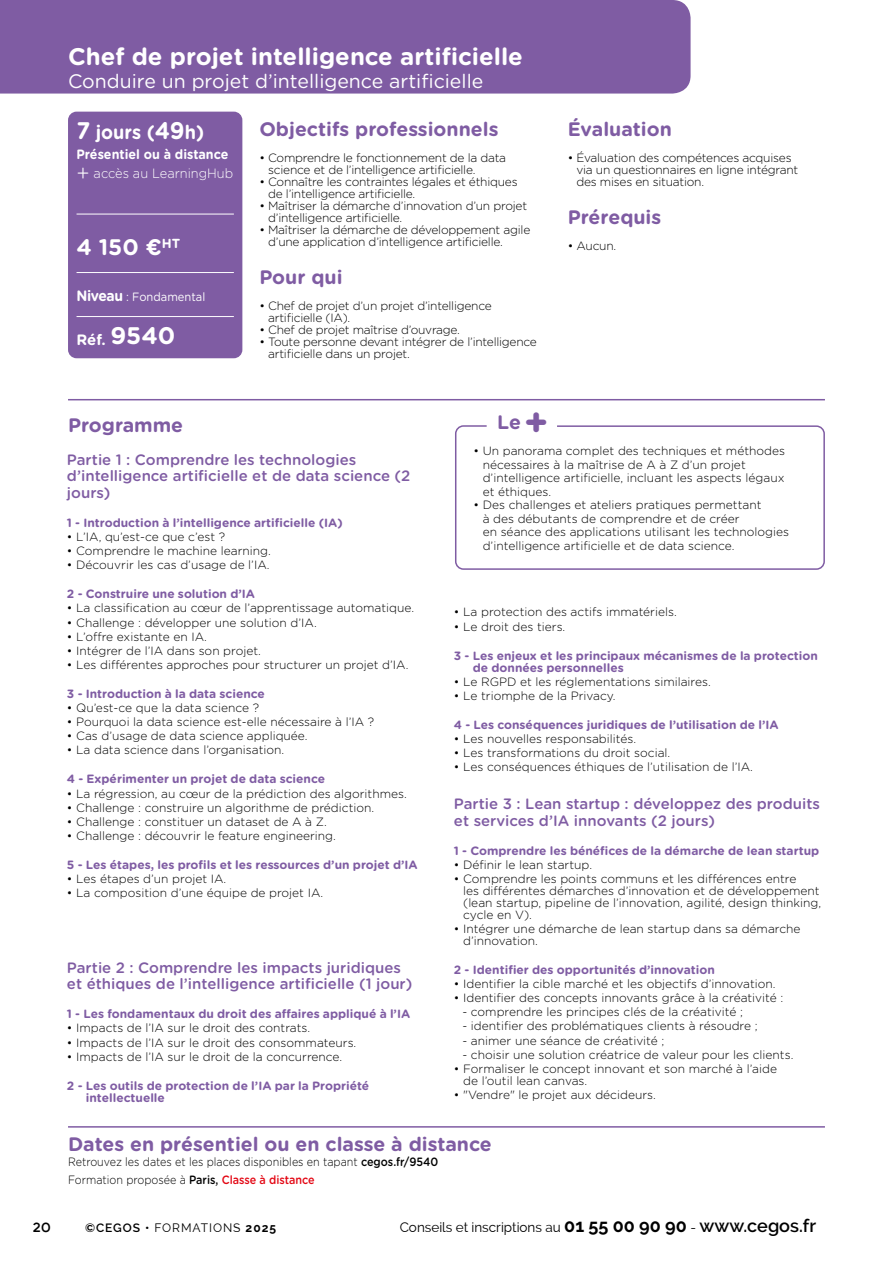
<style>
.page{position:relative;width:893px;height:1263px;background:#fff}
.page>*{position:absolute;margin:0;border:0;box-sizing:border-box;transform-origin:0 0}
.t1{font:700 24px "Gotham Rounded";color:#fff}
.t2{font:700 22.5px "Gotham Rounded";color:#fff}
.t3{font:700 19.5px "Gotham Rounded";color:#7f5ca3}
.t4{font:19.5px "Gotham Rounded";color:#fff}
.t5{font:700 19.5px "Gotham Rounded";color:#fff;scale:.93 1}
.t6{font:500 15px/16.5px "Gotham Rounded";color:#7f5ca3}
.t7{font:700 15px "Gotham Rounded";color:#fff}
.t8{font:13.5px "Raleway";color:#000}
.t9{font:700 13.5px/19.5px "Gotham Rounded";color:#fff;scale:.93 1}
.t10{font:500 13.5px "Ryker";color:#000}
.t11{font:300 12px/13.5px "Gotham Rounded";color:#000}
.t12{font:300 12px/12px "Gotham Rounded";letter-spacing:-.02em;color:#000}
.t13{font:700 12px/12px "Gotham Rounded";color:#7f5ca3}
.t14{font:300 12px/17.7px "Gotham Rounded";color:#000;scale:.9 1}
.t15{font:12px "Raleway";letter-spacing:.08em;color:#000}
.t16{font:12px "Gotham Rounded";color:#fff;scale:.93 1}
.s1{font-size:24px}
.s2{font-weight:300;font-size:22.5px}
.s3{font-weight:300}
.s4{font-weight:700;font-size:15px}
.s5{font-size:39px}
.s6{font-weight:500}
.s7{font-weight:500;color:#e30613}
.s8{font-weight:600}
.s9{font-weight:700}
.s10{font-weight:700;font-size:18px}
.s11{font-weight:600;font-size:18px}
</style>
<div class="page">
<div style="left:0;top:0;width:691px;height:94px;background:#7f5ca3"></div>
<div style="left:68px;top:112px;width:174px;height:246px;background:#7f5ca3;border-radius:9px"></div>
<hr style="left:77px;top:214px;width:157px;height:1px;background:#fff">
<hr style="left:77px;top:272px;width:157px;height:1px;background:#fff">
<hr style="left:77px;top:316px;width:157px;height:1px;background:#fff">
<hr style="left:68px;top:399px;width:757px;height:1px;background:#7f5ca3">
<hr style="left:68px;top:1126px;width:757px;height:1px;background:#7f5ca3">
<div style="left:455px;top:425px;width:370px;height:145px;border:2px solid #7f5ca3;border-radius:8px"></div>
<h1 class="t1" style="left:68px;top:39px;width:456px">Chef de projet intelligence artificielle</h1>
<h3 class="t4" style="left:68px;top:68px;width:417px">Conduire un projet d’intelligence artificielle</h3>
<h3 class="t5" style="left:77px;top:118px;width:139px"><span class="s1">7</span> jours (<span class="s1">49</span>h)</h3>
<p class="t9" style="left:77px;top:144px;width:170px">Présentiel ou à distance <span class="s2">+</span> <span class="s3">accès au LearningHub</span></p>
<h3 class="t3" style="left:259px;top:115px;width:241px">Objectifs professionnels</h3>
<p class="t12" style="left:268px;top:151px;width:240px;text-indent:-9px">• Comprendre le fonctionnement de la data science et de l’intelligence artificielle.</p>
<p class="t12" style="left:268px;top:175px;width:251px;text-indent:-9px">• Connaître les contraintes légales et éthiques de l’intelligence artificielle.</p>
<p class="t12" style="left:268px;top:199px;width:260px;text-indent:-9px">• Maîtriser la démarche d’innovation d’un projet d’intelligence artificielle.</p>
<p class="t12" style="left:268px;top:223px;width:264px;text-indent:-9px">• Maîtriser la démarche de développement agile d’une application d’intelligence artificielle.</p>
<h3 class="t3" style="left:259px;top:263px;width:85px">Pour qui</h3>
<p class="t12" style="left:268px;top:299px;width:225px;text-indent:-9px">• Chef de projet d’un projet d’intelligence artificielle (IA).</p>
<p class="t12" style="left:259px;top:323px;width:202px">• Chef de projet maîtrise d’ouvrage.</p>
<p class="t12" style="left:268px;top:335px;width:270px;text-indent:-9px">• Toute personne devant intégrer de l’intelligence artificielle dans un projet.</p>
<h2 class="t2" style="left:77px;top:231px;width:105px">4 150 €<sup>HT</sup></h2>
<p class="t16" style="left:77px;top:289px;width:140px"><span class="s4">Niveau</span> : Fondamental</p>
<p class="t7" style="left:77px;top:328px;width:100px">Réf. <span class="s1">9540</span></p>
<h3 class="t3" style="left:68px;top:411px;width:117px">Programme</h3>
<h3 class="t3" style="left:497px;top:408px;width:53px">Le<span class="s5">+</span></h3>
<h3 class="t3" style="left:568px;top:115px;width:106px">Évaluation</h3>
<p class="t12" style="left:576px;top:151px;width:223px;text-indent:-9px">• Évaluation des compétences acquises via un questionnaires en ligne intégrant des mises en situation.</p>
<h3 class="t3" style="left:568px;top:203px;width:95px">Prérequis</h3>
<p class="t11" style="left:568px;top:238px;width:50px">• Aucun.</p>
<p class="t6" style="left:67px;top:451px;width:345px">Partie 1 : Comprendre les technologies d’intelligence artificielle et de data science (2 jours)</p>
<p class="t13" style="left:67px;top:516px;width:277px">1 - Introduction à l’intelligence artificielle (IA)</p>
<p class="t11" style="left:67px;top:529px;width:160px">• L’IA, qu’est-ce que c’est ?</p>
<p class="t11" style="left:67px;top:544px;width:205px">• Comprendre le machine learning.</p>
<p class="t11" style="left:67px;top:558px;width:204px">• Découvrir les cas d’usage de l’IA.</p>
<p class="t13" style="left:67px;top:588px;width:190px">2 - Construire une solution d’IA</p>
<p class="t11" style="left:67px;top:601px;width:349px">• La classification au cœur de l’apprentissage automatique.</p>
<p class="t11" style="left:67px;top:615px;width:251px">• Challenge : développer une solution d’IA.</p>
<p class="t11" style="left:67px;top:629px;width:141px">• L’offre existante en IA.</p>
<p class="t11" style="left:67px;top:643px;width:195px">• Intégrer de l’IA dans son projet.</p>
<p class="t11" style="left:67px;top:657px;width:343px">• Les différentes approches pour structurer un projet d’IA.</p>
<p class="t13" style="left:67px;top:687px;width:199px">3 - Introduction à la data science</p>
<p class="t11" style="left:67px;top:700px;width:194px">• Qu’est-ce que la data science ?</p>
<p class="t11" style="left:67px;top:715px;width:309px">• Pourquoi la data science est-elle nécessaire à l’IA ?</p>
<p class="t11" style="left:67px;top:729px;width:242px">• Cas d’usage de data science appliquée.</p>
<p class="t11" style="left:67px;top:743px;width:219px">• La data science dans l’organisation.</p>
<p class="t13" style="left:67px;top:773px;width:260px">4 - Expérimenter un projet de data science</p>
<p class="t11" style="left:67px;top:786px;width:341px">• La régression, au cœur de la prédiction des algorithmes.</p>
<p class="t11" style="left:67px;top:800px;width:309px">• Challenge : construire un algorithme de prédiction.</p>
<p class="t11" style="left:67px;top:814px;width:261px">• Challenge : constituer un dataset de A à Z.</p>
<p class="t11" style="left:67px;top:828px;width:270px">• Challenge : découvrir le feature engineering.</p>
<p class="t13" style="left:67px;top:858px;width:352px">5 - Les étapes, les profils et les ressources d’un projet d’IA</p>
<p class="t11" style="left:67px;top:871px;width:161px">• Les étapes d’un projet IA.</p>
<p class="t11" style="left:67px;top:886px;width:258px">• La composition d’une équipe de projet IA.</p>
<p class="t6" style="left:67px;top:959px;width:347px">Partie 2 : Comprendre les impacts juridiques et éthiques de l’intelligence artificielle (1 jour)</p>
<p class="t13" style="left:67px;top:1007px;width:345px">1 - Les fondamentaux du droit des affaires appliqué à l’IA</p>
<p class="t11" style="left:67px;top:1021px;width:245px">• Impacts de l’IA sur le droit des contrats.</p>
<p class="t11" style="left:67px;top:1035px;width:291px">• Impacts de l’IA sur le droit des consommateurs.</p>
<p class="t11" style="left:67px;top:1049px;width:277px">• Impacts de l’IA sur le droit de la concurrence.</p>
<p class="t13" style="left:86px;top:1079px;width:285px;text-indent:-19px">2 - Les outils de protection de l’IA par la Propriété intellectuelle</p>
<p class="t11" style="left:483px;top:443px;width:304px;text-indent:-9px">• Un panorama complet des techniques et méthodes nécessaires à la maîtrise de A à Z d’un projet d’intelligence artificielle, incluant les aspects légaux et éthiques.</p>
<p class="t11" style="left:483px;top:497px;width:308px;text-indent:-9px">• Des challenges et ateliers pratiques permettant<br>à des débutants de comprendre et de créer<br>en séance des applications utilisant les technologies d’intelligence artificielle et de data science.</p>
<p class="t11" style="left:454px;top:605px;width:224px">• La protection des actifs immatériels.</p>
<p class="t11" style="left:454px;top:619px;width:113px">• Le droit des tiers.</p>
<p class="t13" style="left:473px;top:649px;width:347px;text-indent:-19px">3 - Les enjeux et les principaux mécanismes de la protection de données personnelles</p>
<p class="t11" style="left:454px;top:674px;width:258px">• Le RGPD et les réglementations similaires.</p>
<p class="t11" style="left:454px;top:688px;width:163px">• Le triomphe de la Privacy.</p>
<p class="t13" style="left:454px;top:718px;width:326px">4 - Les conséquences juridiques de l’utilisation de l’IA</p>
<p class="t11" style="left:454px;top:731px;width:184px">• Les nouvelles responsabilités.</p>
<p class="t11" style="left:454px;top:745px;width:218px">• Les transformations du droit social.</p>
<p class="t11" style="left:454px;top:760px;width:301px">• Les conséquences éthiques de l’utilisation de l’IA.</p>
<p class="t6" style="left:454px;top:795px;width:368px">Partie 3 : Lean startup : développez des produits et services d’IA innovants (2 jours)</p>
<p class="t13" style="left:454px;top:844px;width:367px">1 - Comprendre les bénéfices de la démarche de lean startup</p>
<p class="t11" style="left:454px;top:857px;width:140px">• Définir le lean startup.</p>
<p class="t11" style="left:463px;top:872px;width:360px;line-height:12px;text-indent:-9px">• Comprendre les points communs et les différences entre<br>les différentes démarches d’innovation et de développement (lean startup, pipeline de l’innovation, agilité, design thinking, cycle en V).</p>
<p class="t11" style="left:463px;top:922px;width:339px;line-height:12px;text-indent:-9px">• Intégrer une démarche de lean startup dans sa démarche d’innovation.</p>
<p class="t13" style="left:454px;top:963px;width:262px">2 - Identifier des opportunités d’innovation</p>
<p class="t11" style="left:454px;top:976px;width:323px">• Identifier la cible marché et les objectifs d’innovation.</p>
<p class="t11" style="left:454px;top:990px;width:331px">• Identifier des concepts innovants grâce à la créativité :</p>
<p class="t11" style="left:462px;top:1005px;width:282px">- comprendre les principes clés de la créativité ;</p>
<p class="t11" style="left:462px;top:1019px;width:297px">- identifier des problématiques clients à résoudre ;</p>
<p class="t11" style="left:462px;top:1033px;width:203px">- animer une séance de créativité ;</p>
<p class="t11" style="left:462px;top:1047px;width:332px">- choisir une solution créatrice de valeur pour les clients.</p>
<p class="t11" style="left:463px;top:1062px;width:315px;line-height:12px;text-indent:-9px">• Formaliser le concept innovant et son marché à l’aide de l’outil lean canvas.</p>
<p class="t11" style="left:454px;top:1087px;width:203px">• "Vendre" le projet aux décideurs.</p>
<h3 class="t3" style="left:68px;top:1130px;width:425px">Dates en présentiel ou en classe à distance</h3>
<p class="t14" style="left:68px;top:1152px;width:413px">Retrouvez les dates et les places disponibles en tapant <span class="s6">cegos.fr/9540<br></span>Formation proposée à <span class="s6">Paris,</span> <span class="s7">Classe à distance</span></p>
<p class="t10" style="left:32px;top:1219px;width:20px">20</p>
<p class="t15" style="left:85px;top:1221px;width:193px"><span class="s8">©CEGOS •</span> FORMATIONS <span class="s9">2025</span></p>
<p class="t8" style="left:400px;top:1219px;width:418px">Conseils et inscriptions au <span class="s10">01 55 00 90 90</span> - <span class="s11">www.cegos.fr</span></p>
</div>
